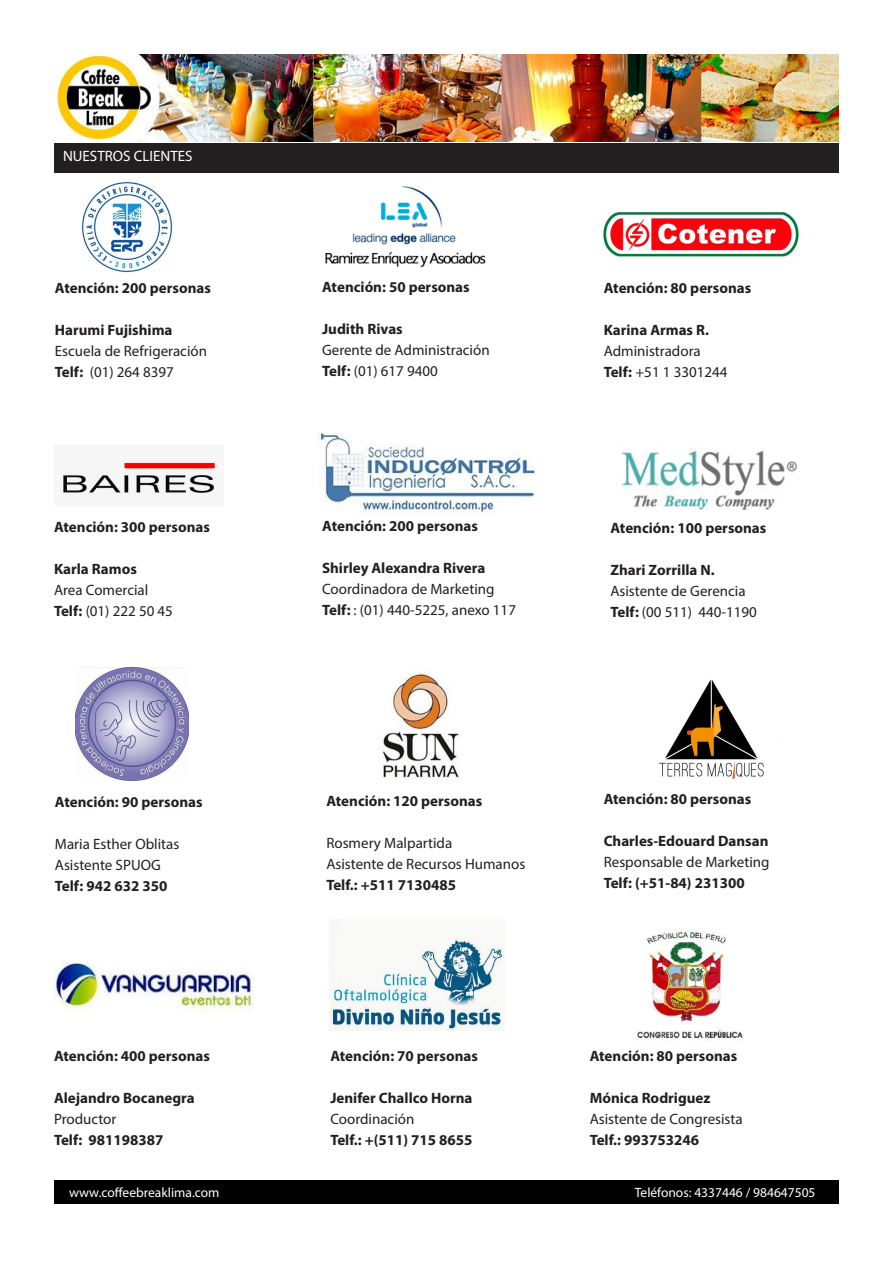
<style>
.page{position:relative;width:893px;height:1263px;background:#fff}
.page>*{position:absolute;margin:0;border:0;box-sizing:border-box;transform-origin:0 0}
.t1{font:700 15px "Myriad Pro";color:#231f20}
.t2{font:15px/21px "Myriad Pro";color:#231f20}
.t3{font:15px "Myriad Pro";color:#fff}
.t4{font:13.5px "Myriad Pro";color:#fff}
.s1{font-weight:700}
</style>
<div class="page">
<div style="left:54px;top:144px;width:785px;height:29px;background:#231f20"></div>
<div style="left:55px;top:1180px;width:784px;height:24px;background:#000"></div>
<img style="left:56px;top:54px;width:783px;height:87px">
<img style="left:62px;top:462px;width:156px;height:32px">
<img style="left:81px;top:181px;width:92px;height:92px">
<img style="left:317px;top:433px;width:218px;height:80px">
<img style="left:325px;top:186px;width:161px;height:81px">
<img style="left:603px;top:212px;width:196px;height:45px">
<img style="left:621px;top:450px;width:177px;height:59px">
<img style="left:75px;top:668px;width:113px;height:112px">
<img style="left:382px;top:672px;width:77px;height:106px">
<img style="left:658px;top:679px;width:106px;height:100px">
<img style="left:54px;top:962px;width:200px;height:50px">
<img style="left:330px;top:919px;width:175px;height:111px">
<img style="left:637px;top:931px;width:106px;height:108px">
<p class="t3" style="left:63px;top:147px;width:131px">NUESTROS CLIENTES</p>
<p class="t1" style="left:55px;top:278px;width:157px">Atención: 200 personas</p>
<p class="t1" style="left:55px;top:320px;width:119px">Harumi Fujishima</p>
<p class="t2" style="left:55px;top:340px;width:154px">Escuela de Refrigeración<br><span class="s1">Telf:</span> (01) 264 8397</p>
<p class="t1" style="left:54px;top:517px;width:157px">Atención: 300 personas</p>
<p class="t1" style="left:54px;top:559px;width:84px">Karla Ramos</p>
<p class="t2" style="left:54px;top:579px;width:120px">Area Comercial<br><span class="s1">Telf:</span> (01) 222 50 45</p>
<p class="t1" style="left:55px;top:792px;width:149px">Atención: 90 personas</p>
<p class="t2" style="left:55px;top:834px;width:126px">Maria Esther Oblitas<br>Asistente SPUOG</p>
<p class="t1" style="left:55px;top:876px;width:114px">Telf: 942 632 350</p>
<p class="t1" style="left:54px;top:1046px;width:157px">Atención: 400 personas</p>
<p class="t1" style="left:54px;top:1088px;width:142px">Alejandro Bocanegra</p>
<p class="t2" style="left:54px;top:1108px;width:64px">Productor</p>
<p class="t1" style="left:54px;top:1130px;width:111px">Telf: 981198387</p>
<p class="t1" style="left:322px;top:277px;width:149px">Atención: 50 personas</p>
<p class="t1" style="left:322px;top:319px;width:82px">Judith Rivas</p>
<p class="t2" style="left:322px;top:339px;width:169px">Gerente de Administración<br><span class="s1">Telf:</span> (01) 617 9400</p>
<p class="t1" style="left:322px;top:516px;width:157px">Atención: 200 personas</p>
<p class="t1" style="left:322px;top:558px;width:165px">Shirley Alexandra Rivera</p>
<p class="t2" style="left:322px;top:578px;width:195px">Coordinadora de Marketing<br><span class="s1">Telf:</span> : (01) 440-5225, anexo 117</p>
<p class="t1" style="left:604px;top:278px;width:149px">Atención: 80 personas</p>
<p class="t1" style="left:604px;top:320px;width:107px">Karina Armas R.</p>
<p class="t2" style="left:604px;top:340px;width:125px">Administradora<br><span class="s1">Telf:</span> +51 1 3301244</p>
<p class="t1" style="left:610px;top:518px;width:157px">Atención: 100 personas</p>
<p class="t1" style="left:610px;top:560px;width:106px">Zhari Zorrilla N.</p>
<p class="t2" style="left:610px;top:580px;width:148px">Asistente de Gerencia<br><span class="s1">Telf:</span> (00 511) 440-1190</p>
<p class="t1" style="left:326px;top:791px;width:157px">Atención: 120 personas</p>
<p class="t2" style="left:326px;top:832px;width:200px">Rosmery Malpartida<br>Asistente de Recursos Humanos</p>
<p class="t1" style="left:326px;top:875px;width:131px">Telf.: +511 7130485</p>
<p class="t1" style="left:330px;top:1046px;width:149px">Atención: 70 personas</p>
<p class="t1" style="left:330px;top:1088px;width:144px">Jenifer Challco Horna</p>
<p class="t2" style="left:330px;top:1108px;width:86px">Coordinación</p>
<p class="t1" style="left:330px;top:1130px;width:144px">Telf.: +(511) 715 8655</p>
<p class="t1" style="left:604px;top:789px;width:149px">Atención: 80 personas</p>
<p class="t1" style="left:604px;top:831px;width:166px">Charles-Edouard Dansan</p>
<p class="t2" style="left:604px;top:851px;width:167px">Responsable de Marketing</p>
<p class="t1" style="left:604px;top:873px;width:142px">Telf: (+51-84) 231300</p>
<p class="t1" style="left:590px;top:1046px;width:149px">Atención: 80 personas</p>
<p class="t1" style="left:590px;top:1088px;width:122px">Mónica Rodriguez</p>
<p class="t2" style="left:590px;top:1108px;width:155px">Asistente de Congresista</p>
<p class="t1" style="left:590px;top:1130px;width:111px">Telf.: 993753246</p>
<p class="t4" style="left:69px;top:1184px;width:152px">www.coffeebreaklima.com</p>
<p class="t4" style="left:635px;top:1184px;width:182px">Teléfonos: 4337446 / 984647505</p>
</div>
